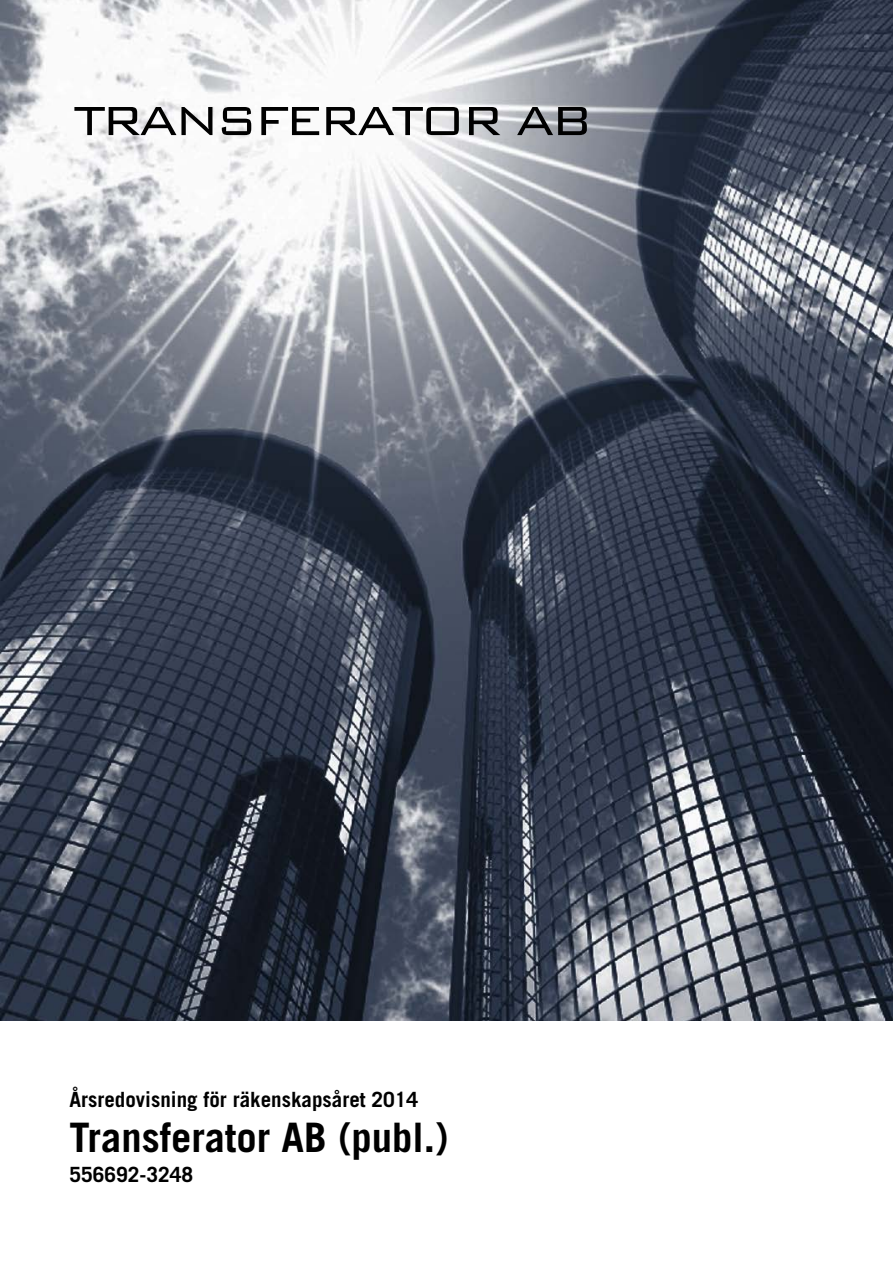
<style>
.page{position:relative;width:893px;height:1263px;background:#fff}
.page>*{position:absolute;margin:0;border:0;box-sizing:border-box;transform-origin:0 0}
.t1{font:300 54.45px "Bank Gothic";letter-spacing:-.075em;color:#000}
.t2{font:700 40.65px "Trade Gothic";color:#000}
.t3{font:700 21px "Trade Gothic";color:#000}
</style>
<div class="page">
<img style="left:0;top:0;width:893px;height:1020px">
<h1 class="t1" style="left:74px;top:79px;width:520px">TRANSFERATOR AB</h1>
<p class="t3" style="left:69px;top:1087px;width:350px">Årsredovisning för räkenskapsåret 2014</p>
<h2 class="t2" style="left:69px;top:1113px;width:381px">Transferator AB (publ.)</h2>
<p class="t3" style="left:69px;top:1162px;width:125px">556692-3248</p>
</div>
